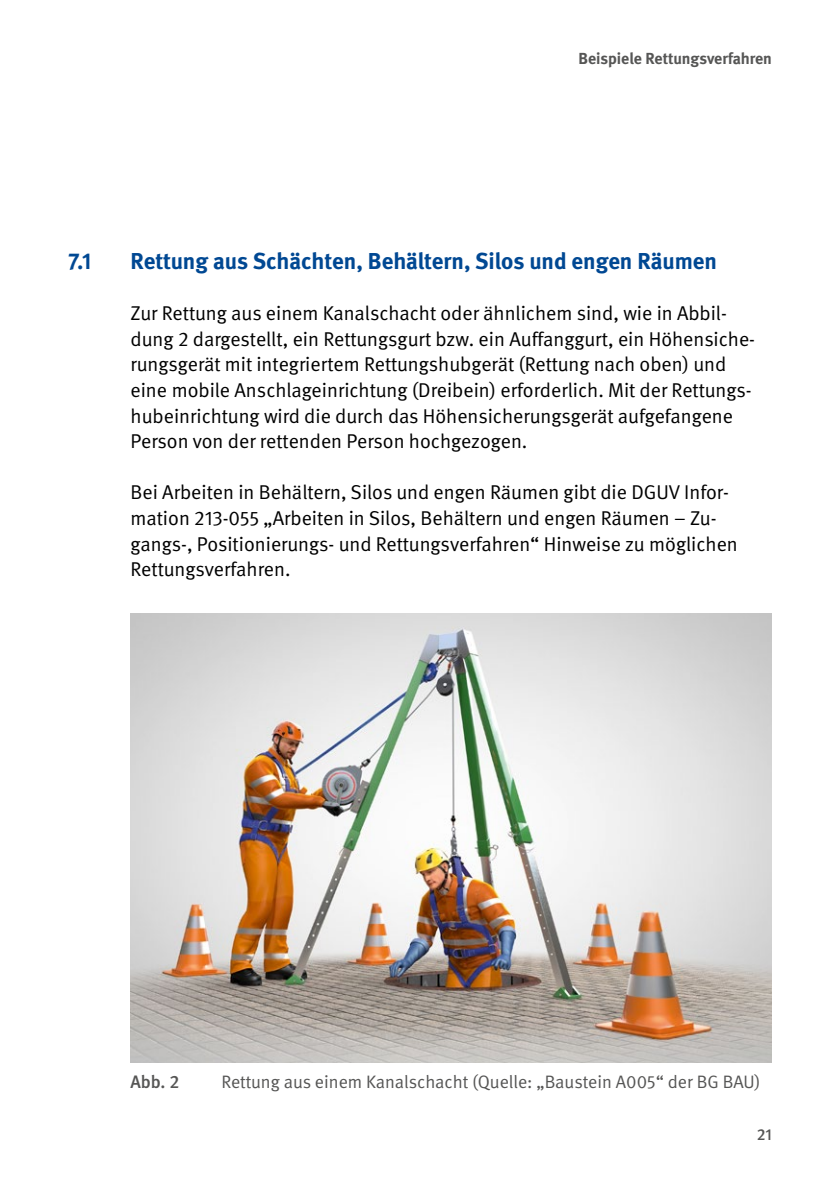
<style>
.page{position:relative;width:840px;height:1191px;background:#fff}
.page>*{position:absolute;margin:0;border:0;box-sizing:border-box;transform-origin:0 0}
.t1{font:700 23px "DGUV Meta";color:#004893}
.t2{font:20px/25.6px "DGUV Meta";color:#000}
.t3{font:18px "DGUV Meta";color:#565655}
.t4{font:500 18px "DGUV Meta";color:#565655}
.t5{font:700 16px "DGUV Meta";color:#565655}
.t6{font:500 16px "DGUV Meta";color:#565655}
</style>
<div class="page">
<img style="left:130px;top:613px;width:641px;height:449px">
<p class="t5" style="left:578px;top:49px;width:195px">Beispiele Rettungsverfahren</p>
<p class="t1" style="left:68px;top:247px;width:25px">7.1</p>
<p class="t1" style="left:130px;top:247px;width:587px">Rettung aus Schächten, Behältern, Silos und engen Räumen</p>
<p class="t2" style="left:130px;top:301px;width:625px">Zur Rettung aus einem Kanalschacht oder ähnlichem sind, wie in Abbil&shy;dung 2 dargestellt, ein Rettungsgurt bzw. ein Auffanggurt, ein Höhensiche&shy;rungsgerät mit integriertem Rettungshubgerät (Rettung nach oben) und eine mobile Anschlageinrichtung (Dreibein) erforderlich. Mit der Rettungs&shy;hubeinrichtung wird die durch das Höhensicherungsgerät aufgefangene Person von der rettenden Person hochgezogen.</p>
<p class="t2" style="left:130px;top:480px;width:608px">Bei Arbeiten in Behältern, Silos und engen Räumen gibt die DGUV Infor&shy;mation 213-055 „Arbeiten in Silos, Behältern und engen Räumen – Zu&shy;gangs-, Positionierungs- und Rettungsverfahren“ Hinweise zu möglichen Rettungsverfahren.</p>
<p class="t4" style="left:130px;top:1071px;width:50px">Abb. 2</p>
<p class="t3" style="left:221px;top:1071px;width:540px">Rettung aus einem Kanalschacht (Quelle: „Baustein A005“ der BG BAU)</p>
<p class="t6" style="left:756px;top:1124px;width:16px">21</p>
</div>
